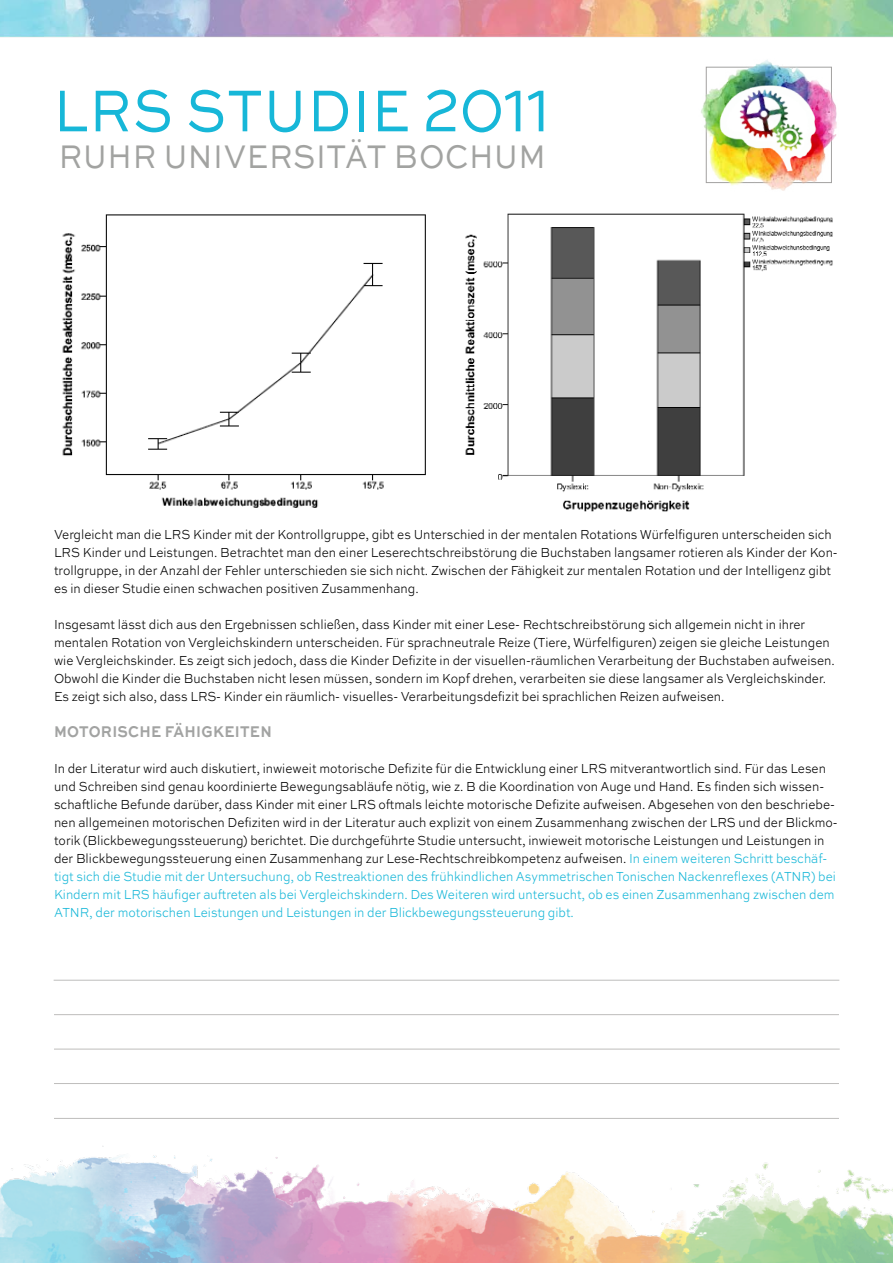
<style>
.page{position:relative;width:893px;height:1263px;background:#fff}
.page>*{position:absolute;margin:0;border:0;box-sizing:border-box;transform-origin:0 0}
.t1{font:62.1px "Sweet Sans Pro";letter-spacing:.02em;color:#17b7d8;scale:.87 1}
.t2{font:34.5px "Sweet Sans Pro";letter-spacing:.02em;color:#a2a3a1;scale:.87 1}
.t3{font:700 16.35px "Sweet Sans Pro";letter-spacing:.02em;color:#a2a3a2;scale:.87 1}
.t4{font:300 13.8px/18px "Sweet Sans Pro";color:#000;scale:.87 1}
.s1{color:#17b7d8}
</style>
<div class="page">
<img style="left:0;top:1146px;width:893px;height:117px">
<img style="left:0;top:0;width:893px;height:37px">
<hr style="left:54px;top:1014px;width:785px;height:1px;background:#bebdbc">
<hr style="left:54px;top:1049px;width:786px;height:1px;background:#bebdbc">
<hr style="left:54px;top:1083px;width:785px;height:1px;background:#bebdbc">
<hr style="left:54px;top:1118px;width:785px;height:1px;background:#bebdbc">
<img style="left:62px;top:214px;width:364px;height:294px">
<img style="left:465px;top:213px;width:368px;height:299px">
<hr style="left:54px;top:980px;width:785px;height:1px;background:#bebdbc">
<img style="left:705px;top:60px;width:127px;height:131px">
<img style="left:701px;top:72px;width:136px;height:109px">
<img style="left:726px;top:79px;width:89px;height:86px">
<h1 class="t1" style="left:53px;top:66px;width:572px">LRS STUDIE 2011</h1>
<h2 class="t2" style="left:59px;top:132px;width:561px">RUHR UNIVERSITÄT BOCHUM</h2>
<p class="t4" style="left:54px;top:525px;width:902px">Vergleicht man die LRS Kinder mit der Kontrollgruppe, gibt es Unterschied in der mentalen Rotations Würfelfiguren unterscheiden sich LRS Kinder und Leistungen. Betrachtet man den einer Leserechtschreibstörung die Buchstaben langsamer rotieren als Kinder der Kon&shy;trollgruppe, in der Anzahl der Fehler unterschieden sie sich nicht. Zwischen der Fähigkeit zur mentalen Rotation und der Intelligenz gibt es in dieser Studie einen schwachen positiven Zusammenhang.</p>
<p class="t4" style="left:54px;top:615px;width:899px">Insgesamt lässt dich aus den Ergebnissen schließen, dass Kinder mit einer Lese- Rechtschreibstörung sich allgemein nicht in ihrer mentalen Rotation von Vergleichskindern unterscheiden. Für sprachneutrale Reize (Tiere, Würfelfiguren) zeigen sie gleiche Leistungen wie Vergleichskinder. Es zeigt sich jedoch, dass die Kinder Defizite in der visuellen-räumlichen Verarbeitung der Buchstaben aufweisen.<br>Obwohl die Kinder die Buchstaben nicht lesen müssen, sondern im Kopf drehen, verarbeiten sie diese langsamer als Vergleichskinder.<br>Es zeigt sich also, dass LRS- Kinder ein räumlich- visuelles- Verarbeitungsdefizit bei sprachlichen Reizen aufweisen.</p>
<p class="t3" style="left:54px;top:719px;width:252px">MOTORISCHE FÄHIGKEITEN</p>
<p class="t4" style="left:54px;top:759px;width:902px">In der Literatur wird auch diskutiert, inwieweit motorische Defizite für die Entwicklung einer LRS mitverantwortlich sind. Für das Lesen und Schreiben sind genau koordinierte Bewegungsabläufe nötig, wie z. B die Koordination von Auge und Hand. Es finden sich wissen&shy;schaftliche Befunde darüber, dass Kinder mit einer LRS oftmals leichte motorische Defizite aufweisen. Abgesehen von den beschriebe&shy;nen allgemeinen motorischen Defiziten wird in der Literatur auch explizit von einem Zusammenhang zwischen der LRS und der Blickmo&shy;torik (Blickbewegungssteuerung) berichtet. Die durchgeführte Studie untersucht, inwieweit motorische Leistungen und Leistungen in der Blickbewegungssteuerung einen Zusammenhang zur Lese-Rechtschreibkompetenz aufweisen. <span class="s1">In einem weiteren Schritt beschäf&shy;tigt sich die Studie mit der Untersuchung, ob Restreaktionen des frühkindlichen Asymmetrischen Tonischen Nackenreflexes (ATNR) bei Kindern mit LRS häufiger auftreten als bei Vergleichskindern. Des Weiteren wird untersucht, ob es einen Zusammenhang zwischen dem ATNR, der motorischen Leistungen und Leistungen in der Blickbewegungssteuerung gibt.</span></p>
</div>
